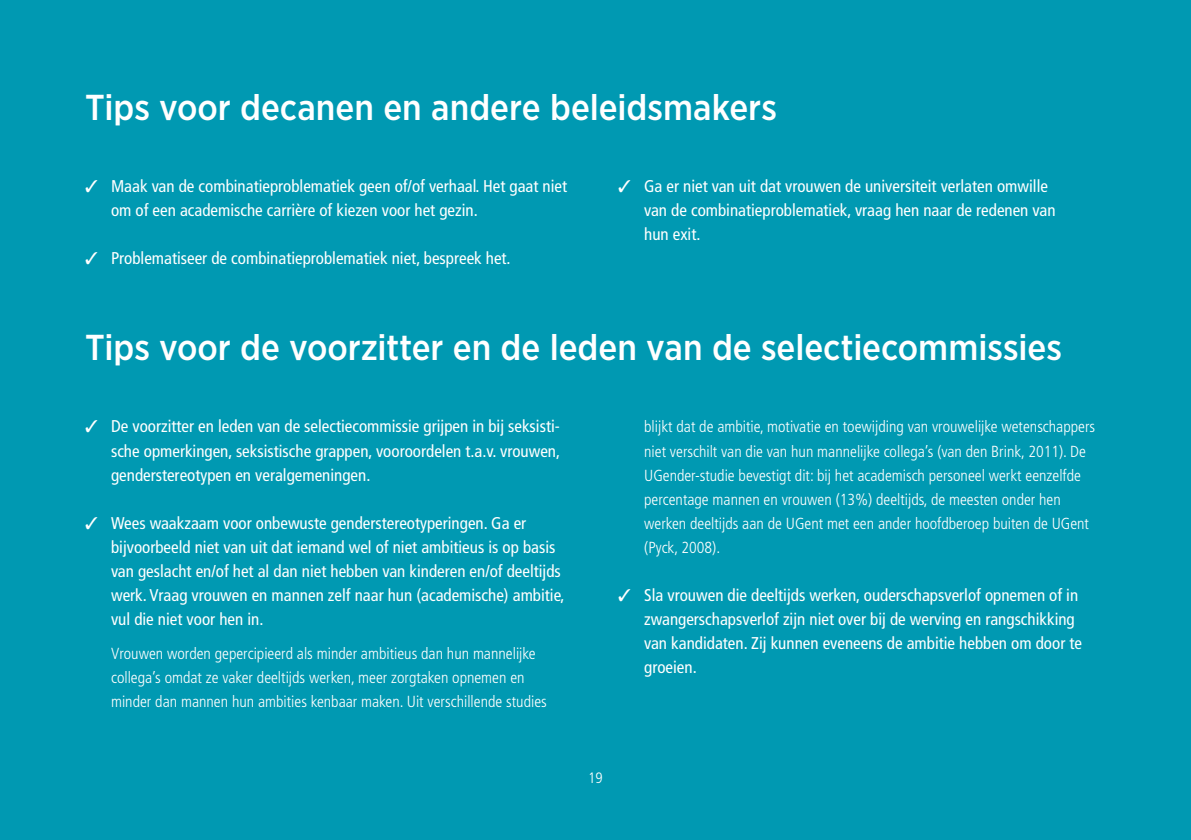
<style>
.page{position:relative;width:1191px;height:840px;background:#fff}
.page>*{position:absolute;margin:0;border:0;box-sizing:border-box;transform-origin:0 0}
.t1{font:500 36px "Gotham Narrow";color:#fff}
.t2{font:condensed 17px/24px "Frutiger LT Pro";color:#fff}
.t3{font:300 condensed 16px/24px "Frutiger LT Pro";color:#fff}
.t4{font:300 condensed 15px "Frutiger LT Pro";color:#fff}
</style>
<div class="page">
<div style="left:0;top:0;width:1191px;height:839px;background:#0099b2"></div>
<h1 class="t1" style="left:85px;top:85px;width:693px">Tips voor decanen en andere beleidsmakers</h1>
<p class="t2" style="left:111px;top:174px;width:457px;text-indent:-26px">✓ Maak van de combinatieproblematiek geen of/of verhaal. Het gaat niet om of een academische carrière of kiezen voor het gezin.</p>
<p class="t2" style="left:85px;top:246px;width:427px">✓ Problematiseer de combinatieproblematiek niet, bespreek het.</p>
<p class="t2" style="left:644px;top:174px;width:413px;text-indent:-26px">✓ Ga er niet van uit dat vrouwen de universiteit verlaten omwille van de combinatieproblematiek, vraag hen naar de redenen van hun exit.</p>
<h1 class="t1" style="left:85px;top:325px;width:978px">Tips voor de voorzitter en de leden van de selectiecommissies</h1>
<p class="t2" style="left:111px;top:414px;width:451px;text-align:justify;text-indent:-26px">✓ De voorzitter en leden van de selectiecommissie grijpen in bij seksisti&shy;sche opmerkingen, seksistische grappen, vooroordelen t.a.v. vrouwen, genderstereotypen en veralgemeningen.</p>
<p class="t2" style="left:111px;top:510px;width:455px;text-indent:-26px">✓ Wees waakzaam voor onbewuste genderstereotyperingen. Ga er bijvoorbeeld niet van uit dat iemand wel of niet ambitieus is op basis van geslacht en/of het al dan niet hebben van kinderen en/of deeltijds werk. Vraag vrouwen en mannen zelf naar hun (academische) ambitie, vul die niet voor hen in.</p>
<p class="t3" style="left:111px;top:641px;width:437px">Vrouwen worden gepercipieerd als minder ambitieus dan hun mannelijke collega’s omdat ze vaker deeltijds werken, meer zorgtaken opnemen en minder dan mannen hun ambities kenbaar maken. Uit verschillende studies</p>
<p class="t3" style="left:644px;top:415px;width:452px">blijkt dat de ambitie, motivatie en toewijding van vrouwelijke wetenschappers niet verschilt van die van hun mannelijke collega’s (van den Brink, 2011). De UGender-studie bevestigt dit: bij het academisch personeel werkt eenzelfde percentage mannen en vrouwen (13%) deeltijds, de meesten onder hen werken deeltijds aan de UGent met een ander hoofdberoep buiten de UGent (Pyck, 2008).</p>
<p class="t2" style="left:644px;top:582px;width:439px;text-indent:-26px">✓ Sla vrouwen die deeltijds werken, ouderschapsverlof opnemen of in zwangerschapsverlof zijn niet over bij de werving en rangschikking van kandidaten. Zij kunnen eveneens de ambitie hebben om door te groeien.</p>
<p class="t4" style="left:588px;top:769px;width:16px">19</p>
</div>
